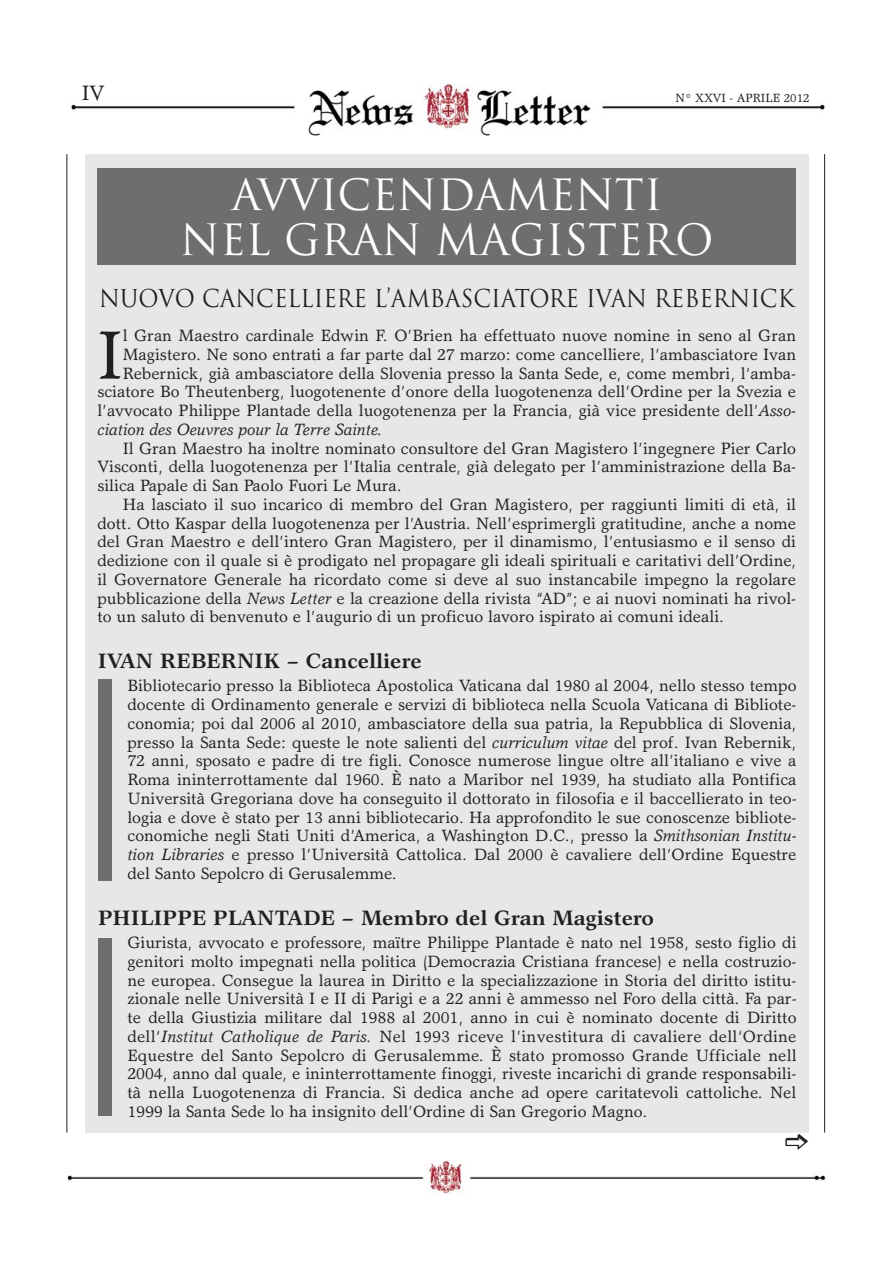
<style>
.page{position:relative;width:893px;height:1263px;background:#fff}
.page>*{position:absolute;margin:0;border:0;box-sizing:border-box;transform-origin:0 0}
.t1{font:68.7px "Garth Graphic";color:#231f20}
.t2{font:42px/45px "Trajan";color:#fff;text-align:center}
.t3{font:24px "Trajan";color:#231f20;scale:.92 1}
.t4{font:700 21px "Garth Graphic";color:#231f20}
.t5{font:21px "Garth Graphic";color:#231f20}
.t6{font:16.5px/18.8px "Garth Graphic";color:#231f20;text-align:justify}
.t7{font:italic 16.5px "Garth Graphic";color:#231f20}
.t8{font:12px "Garth Graphic";color:#231f20}
.s1{font-style:italic}
</style>
<div class="page">
<hr style="left:67px;top:154px;width:1px;height:979px;background:#231f20">
<hr style="left:824px;top:154px;width:1px;height:979px;background:#231f20">
<img style="left:67px;top:1160px;width:759px;height:34px">
<img style="left:71px;top:84px;width:754px;height:52px">
<div style="left:85px;top:154px;width:723px;height:979px;background:#e6e7e8"></div>
<div style="left:97px;top:168px;width:699px;height:97px;background:#6d6e70"></div>
<div style="left:98px;top:680px;width:14px;height:201px;background:#6d6e70"></div>
<div style="left:98px;top:939px;width:14px;height:177px;background:#6d6e70"></div>
<p class="t5" style="left:82px;top:85px;width:24px">IV</p>
<p class="t8" style="left:675px;top:94px;width:135px">N° XXVI - APRILE 2012</p>
<h2 class="t2" style="left:180px;top:173px;width:535px">AVVICENDAMENTI<br>NEL GRAN MAGISTERO</h2>
<h3 class="t3" style="left:99px;top:285px;width:757px">NUOVO CANCELLIERE L’AMBASCIATORE IVAN REBERNICK</h3>
<h1 class="t1" style="left:97px;top:329px;width:27px">I</h1>
<p class="t6" style="left:123px;top:328px;width:675px">l Gran Maestro cardinale Edwin F. O’Brien ha effettuato nuove nomine in seno al Gran</p>
<p class="t6" style="left:123px;top:346px;width:675px">Magistero. Ne sono entrati a far parte dal 27 marzo: come cancelliere, l’ambasciatore Ivan</p>
<p class="t6" style="left:123px;top:365px;width:675px">Rebernick, già ambasciatore della Slovenia presso la Santa Sede, e, come membri, l’amba-</p>
<p class="t6" style="left:97px;top:384px;width:700px">sciatore Bo Theutenberg, luogotenente d’onore della luogotenenza dell’Ordine per la Svezia e</p>
<p class="t6" style="left:97px;top:403px;width:700px">l’avvocato Philippe Plantade della luogotenenza per la Francia, già vice presidente dell’<span class="s1">Asso-</span></p>
<p class="t7" style="left:97px;top:423px;width:286px">ciation des Oeuvres pour la Terre Sainte.</p>
<p class="t6" style="left:97px;top:440px;width:700px;text-indent:26px">Il Gran Maestro ha inoltre nominato consultore del Gran Magistero l’ingegnere Pier Carlo Visconti, della luogotenenza per l’Italia centrale, già delegato per l’amministrazione della Ba&shy;silica Papale di San Paolo Fuori Le Mura.</p>
<p class="t6" style="left:97px;top:496px;width:700px;text-indent:26px">Ha lasciato il suo incarico di membro del Gran Magistero, per raggiunti limiti di età, il dott. Otto Kaspar della luogotenenza per l’Austria. Nell’esprimergli gratitudine, anche a nome del Gran Maestro e dell’intero Gran Magistero, per il dinamismo, l’entusiasmo e il senso di dedizione con il quale si è prodigato nel propagare gli ideali spirituali e caritativi dell’Ordine, il Governatore Generale ha ricordato come si deve al suo instancabile impegno la regolare pubblicazione della <span class="s1">News Letter</span> e la creazione della rivista “AD”; e ai nuovi nominati ha rivol&shy;to un saluto di benvenuto e l’augurio di un proficuo lavoro ispirato ai comuni ideali.</p>
<p class="t4" style="left:98px;top:653px;width:325px">IVAN REBERNIK – Cancelliere</p>
<p class="t6" style="left:127px;top:678px;width:670px">Bibliotecario presso la Biblioteca Apostolica Vaticana dal 1980 al 2004, nello stesso tempo docente di Ordinamento generale e servizi di biblioteca nella Scuola Vaticana di Bibliote&shy;conomia; poi dal 2006 al 2010, ambasciatore della sua patria, la Repubblica di Slovenia, presso la Santa Sede: queste le note salienti del <span class="s1">curriculum vitae</span> del prof. Ivan Rebernik, 72 anni, sposato e padre di tre figli. Conosce numerose lingue oltre all’italiano e vive a Roma ininterrottamente dal 1960. È nato a Maribor nel 1939, ha studiato alla Pontifica Università Gregoriana dove ha conseguito il dottorato in filosofia e il baccellierato in teo&shy;logia e dove è stato per 13 anni bibliotecario. Ha approfondito le sue conoscenze bibliote&shy;conomiche negli Stati Uniti d’America, a Washington D.C., presso la <span class="s1">Smithsonian Institu&shy;tion Libraries</span> e presso l’Università Cattolica. Dal 2000 è cavaliere dell’Ordine Equestre del Santo Sepolcro di Gerusalemme.</p>
<p class="t4" style="left:98px;top:910px;width:557px">PHILIPPE PLANTADE – Membro del Gran Magistero</p>
<p class="t6" style="left:127px;top:935px;width:670px">Giurista, avvocato e professore, maïtre Philippe Plantade è nato nel 1958, sesto figlio di genitori molto impegnati nella politica (Democrazia Cristiana francese) e nella costruzio&shy;ne europea. Consegue la laurea in Diritto e la specializzazione in Storia del diritto istitu&shy;zionale nelle Università I e II di Parigi e a 22 anni è ammesso nel Foro della città. Fa par&shy;te della Giustizia militare dal 1988 al 2001, anno in cui è nominato docente di Diritto dell‘<span class="s1">Institut Catholique de Paris.</span> Nel 1993 riceve l’investitura di cavaliere dell‘Ordine Equestre del Santo Sepolcro di Gerusalemme. È stato promosso Grande Ufficiale nell 2004, anno dal quale, e ininterrottamente finoggi, riveste incarichi di grande responsabili&shy;tà nella Luogotenenza di Francia. Si dedica anche ad opere caritatevoli cattoliche. Nel 1999 la Santa Sede lo ha insignito dell’Ordine di San Gregorio Magno.</p>
</div>
